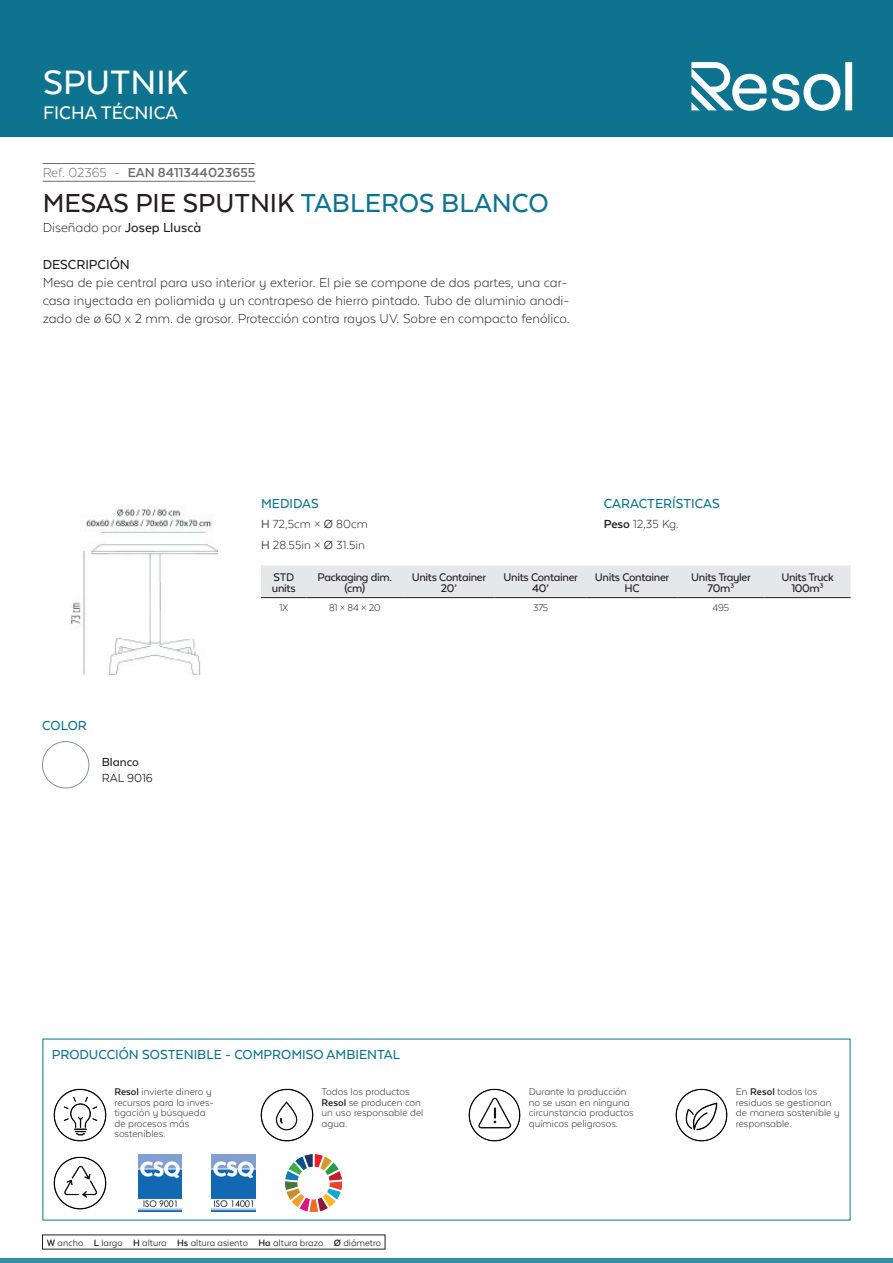
<style>
.page{position:relative;width:893px;height:1263px;background:#fff}
.page>*{position:absolute;margin:0;border:0;box-sizing:border-box;transform-origin:0 0}
.t1{font:500 39px "Texta Alt";color:#fff}
.t2{font:500 30px "Texta Alt";color:#231f20}
.t3{font:500 21px "Texta Alt";color:#fff}
.t4{font:300 15px/18px "Texta Alt";color:#231f20}
.t5{font:500 15px "Texta Alt";color:#0d738f}
.t6{font:700 15px "Texta Alt";color:#6c6d70}
.t7{font:500 15px "Texta Alt";color:#231f20}
.t8{font:300 13.5px/20.4px "Texta Alt";color:#231f20}
.t9{font:13.5px "Texta Alt";color:#231f20}
.t10{font:500 13.5px "Texta Alt";color:#231f20}
.t11{font:500 12.75px/10.5px "Texta Alt";letter-spacing:-.025em;color:#231f20;text-align:center}
.t12{font:300 11.25px/10.5px "Texta Alt";color:#231f20}
.t13{font:10.5px "Texta Alt";color:#231f20}
.s1{font-weight:300}
.s2{color:#0d738f}
.s3{font-weight:500}
.s4{font-weight:700}
.s5{font-weight:400}
</style>
<div class="page">
<div style="left:0;top:0;width:893px;height:137px;background:#0d738f"></div>
<hr style="left:0;top:1259px;width:893px;height:4px;background:#348ea3">
<svg style="left:691px;top:62px;width:161px;height:49px"></svg>
<hr style="left:43px;top:163px;width:212px;height:1px;background:#6c6d70">
<hr style="left:43px;top:181px;width:212px;height:1px;background:#6c6d70">
<img style="left:42px;top:742px;width:47px;height:46px;border-radius:23px">
<div style="left:42px;top:741px;width:47px;height:47px;border:1px solid #89948d;border-radius:50%"></div>
<img style="left:70px;top:505px;width:147px;height:170px">
<div style="left:261px;top:565px;width:590px;height:32px;background:#e6e7e9"></div>
<hr style="left:261px;top:597px;width:46px;height:1px;background:#231f20">
<hr style="left:307px;top:597px;width:96px;height:1px;background:#231f20">
<hr style="left:403px;top:597px;width:92px;height:1px;background:#231f20">
<hr style="left:495px;top:597px;width:92px;height:1px;background:#231f20">
<hr style="left:587px;top:597px;width:90px;height:1px;background:#231f20">
<hr style="left:677px;top:597px;width:88px;height:1px;background:#231f20">
<hr style="left:765px;top:597px;width:86px;height:1px;background:#231f20">
<img style="left:53px;top:1088px;width:54px;height:54px">
<img style="left:260px;top:1088px;width:54px;height:54px">
<img style="left:468px;top:1088px;width:53px;height:54px">
<img style="left:675px;top:1088px;width:53px;height:54px">
<img style="left:53px;top:1156px;width:54px;height:54px">
<img style="left:138px;top:1155px;width:44px;height:56px">
<img style="left:212px;top:1155px;width:43px;height:56px">
<img style="left:285px;top:1155px;width:57px;height:56px">
<h1 class="t1" style="left:43px;top:62px;width:147px">SPUTNIK</h1>
<h3 class="t3" style="left:43px;top:102px;width:136px">FICHA TÉCNICA</h3>
<h3 class="t6" style="left:43px;top:164px;width:214px"><span class="s1">Ref. 02365 -</span> EAN 8411344023655</h3>
<h2 class="t2" style="left:43px;top:188px;width:508px">MESAS PIE SPUTNIK <span class="s2">TABLEROS BLANCO</span></h2>
<h3 class="t4" style="left:43px;top:218px;width:160px">Diseñado por <span class="s3">Josep Lluscà</span></h3>
<h3 class="t7" style="left:43px;top:257px;width:89px">DESCRIPCIÓN</h3>
<p class="t4" style="left:43px;top:273px;width:529px">Mesa de pie central para uso interior y exterior. El pie se compone de dos partes, una car&shy;casa inyectada en poliamida y un contrapeso de hierro pintado. Tubo de aluminio anodi&shy;zado de ø 60 x 2 mm. de grosor. Protección contra rayos UV. Sobre en compacto fenólico.</p>
<h3 class="t5" style="left:42px;top:718px;width:46px">COLOR</h3>
<p class="t10" style="left:102px;top:755px;width:39px">Blanco</p>
<p class="t9" style="left:102px;top:771px;width:52px">RAL 9016</p>
<h3 class="t5" style="left:604px;top:495px;width:117px">CARACTERÍSTICAS</h3>
<p class="t8" style="left:604px;top:514px;width:77px"><span class="s4">Peso</span> 12,35 Kg.</p>
<h3 class="t5" style="left:261px;top:495px;width:59px">MEDIDAS</h3>
<p class="t8" style="left:261px;top:514px;width:108px"><span class="s5">H</span> 72,5cm × <span class="s5">Ø</span> 80cm<br><span class="s5">H</span> 28.55in × <span class="s5">Ø</span> 31.5in</p>
<p class="t11" style="left:272px;top:572px;width:25px;text-align:left">STD units</p>
<p class="t11" style="left:317px;top:572px;width:76px">Packaging dim. (cm)</p>
<p class="t11" style="left:412px;top:572px;width:76px">Units Container<br>20’</p>
<p class="t11" style="left:504px;top:572px;width:76px">Units Container<br>40’</p>
<p class="t11" style="left:595px;top:572px;width:76px">Units Container<br>HC</p>
<p class="t11" style="left:691px;top:572px;width:61px">Units Trayler<br>70m³</p>
<p class="t11" style="left:781px;top:572px;width:54px">Units Truck<br>100m³</p>
<p class="t12" style="left:279px;top:602px;width:10px">1X</p>
<p class="t12" style="left:329px;top:602px;width:53px">81 × 84 × 20</p>
<p class="t12" style="left:533px;top:602px;width:17px">375</p>
<p class="t12" style="left:713px;top:602px;width:18px">495</p>
<h3 class="t5" style="left:52px;top:1047px;width:350px">PRODUCCIÓN SOSTENIBLE - COMPROMISO AMBIENTAL</h3>
<p class="t12" style="left:114px;top:1086px;width:101px"><span class="s4">Resol</span> invierte dinero y recursos para la inves&shy;tigación y búsqueda de procesos más sostenibles.</p>
<p class="t12" style="left:322px;top:1086px;width:103px">Todos los productos<br><span class="s4">Resol</span> se producen con un uso responsable del agua.</p>
<p class="t12" style="left:529px;top:1086px;width:106px">Durante la producción no se usan en ninguna circunstancia productos químicos peligrosos.</p>
<p class="t12" style="left:736px;top:1086px;width:105px">En <span class="s4">Resol</span> todos los residuos se gestionan de manera sostenible y responsable.</p>
<p class="t13" style="left:47px;top:1237px;width:336px"><span class="s4">W</span> ancho <span class="s4">L</span> largo <span class="s4">H</span> altura <span class="s4">Hs</span> altura asiento <span class="s4">Ha</span> altura brazo <span class="s4">Ø</span> diámetro</p>
</div>
